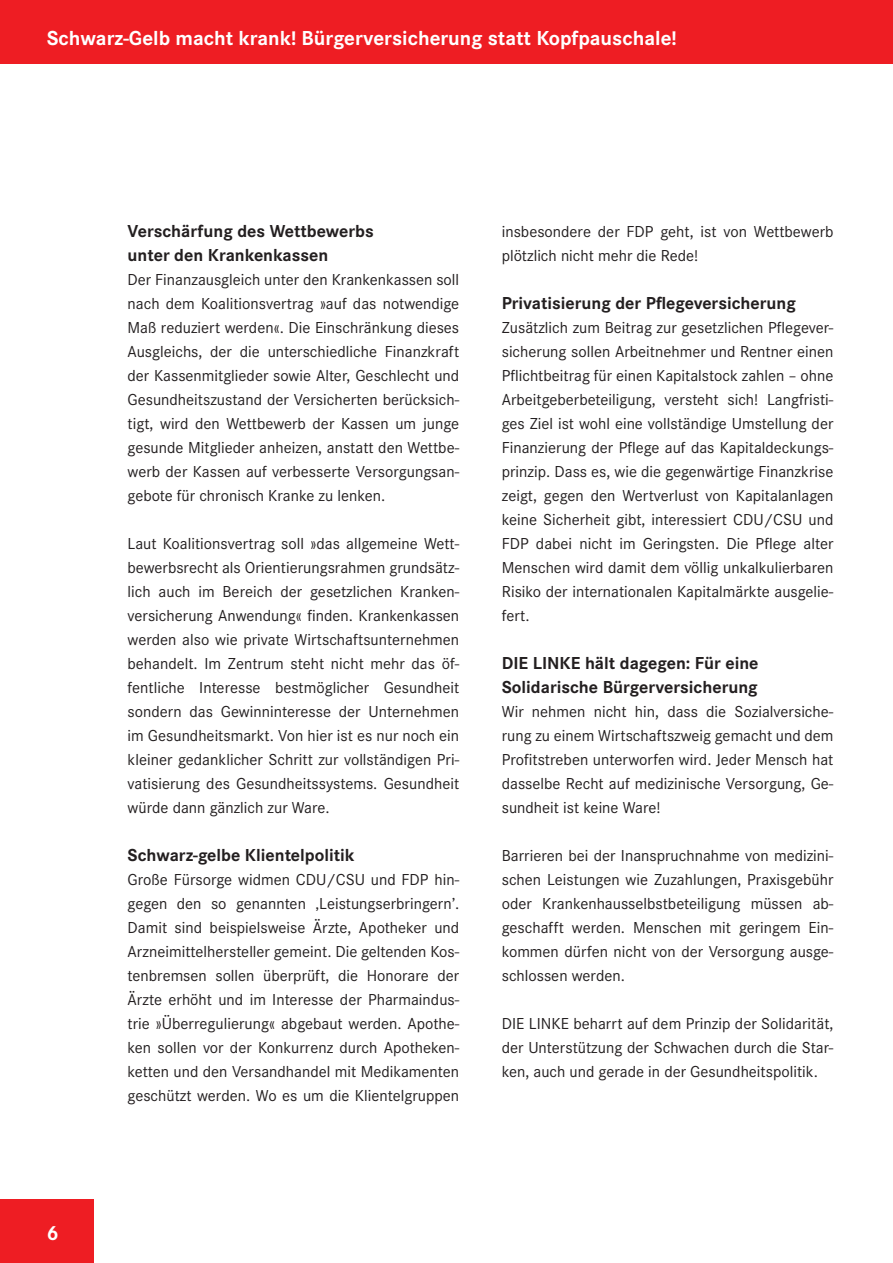
<style>
.page{position:relative;width:893px;height:1263px;background:#fff}
.page>*{position:absolute;margin:0;border:0;box-sizing:border-box;transform-origin:0 0}
.t1{font:700 21px "Corporate S";color:#fff}
.t2{font:700 18px/24px "Corporate S";color:#231f20}
.t3{font:16.5px/24px "Corporate S";color:#231f20;text-align:justify}
</style>
<div class="page">
<div style="left:0;top:0;width:893px;height:64px;background:#ee1d23"></div>
<div style="left:0;top:1199px;width:94px;height:64px;background:#ee1d23"></div>
<p class="t1" style="left:47px;top:26px;width:631px">Schwarz-Gelb macht krank! Bürgerversicherung statt Kopfpauschale!</p>
<p class="t1" style="left:47px;top:1221px;width:13px">6</p>
<p class="t2" style="left:128px;top:219px;width:248px">Verschärfung des Wettbewerbs unter den Krankenkassen</p>
<p class="t3" style="left:128px;top:267px;width:333px">Der Finanzausgleich unter den Krankenkassen soll nach dem Koalitionsvertrag »auf das notwendige Maß reduziert werden«. Die Einschränkung dieses Ausgleichs, der die unterschiedliche Finanzkraft der Kassenmitglieder sowie Alter, Geschlecht und Gesundheitszustand der Versicherten berücksich&shy;tigt, wird den Wettbewerb der Kassen um junge gesunde Mitglieder anheizen, anstatt den Wettbe&shy;werb der Kassen auf verbesserte Versorgungsan&shy;gebote für chronisch Kranke zu lenken.</p>
<p class="t3" style="left:128px;top:531px;width:333px">Laut Koalitionsvertrag soll »das allgemeine Wett&shy;bewerbsrecht als Orientierungsrahmen grundsätz&shy;lich auch im Bereich der gesetzlichen Kranken&shy;versicherung Anwendung« finden. Krankenkassen werden also wie private Wirtschaftsunternehmen behandelt. Im Zentrum steht nicht mehr das öf&shy;fentliche Interesse bestmöglicher Gesundheit sondern das Gewinninteresse der Unternehmen im Gesundheitsmarkt. Von hier ist es nur noch ein kleiner gedanklicher Schritt zur vollständigen Pri&shy;vatisierung des Gesundheitssystems. Gesundheit würde dann gänzlich zur Ware.</p>
<p class="t2" style="left:128px;top:843px;width:229px">Schwarz-gelbe Klientelpolitik</p>
<p class="t3" style="left:128px;top:867px;width:333px">Große Fürsorge widmen CDU/CSU und FDP hin&shy;gegen den so genannten ‚Leistungserbringern’.<br>Damit sind beispielsweise Ärzte, Apotheker und Arzneimittelhersteller gemeint. Die geltenden Kos&shy;tenbremsen sollen überprüft, die Honorare der Ärzte erhöht und im Interesse der Pharmaindus&shy;trie »Überregulierung« abgebaut werden. Apothe&shy;ken sollen vor der Konkurrenz durch Apotheken&shy;ketten und den Versandhandel mit Medikamenten geschützt werden. Wo es um die Klientelgruppen</p>
<p class="t3" style="left:502px;top:219px;width:333px">insbesondere der FDP geht, ist von Wettbewerb plötzlich nicht mehr die Rede!</p>
<p class="t2" style="left:502px;top:291px;width:296px">Privatisierung der Pflegeversicherung</p>
<p class="t3" style="left:502px;top:315px;width:333px">Zusätzlich zum Beitrag zur gesetzlichen Pflegever&shy;sicherung sollen Arbeitnehmer und Rentner einen Pflichtbeitrag für einen Kapitalstock zahlen – ohne Arbeitgeberbeteiligung, versteht sich! Langfristi&shy;ges Ziel ist wohl eine vollständige Umstellung der Finanzierung der Pflege auf das Kapitaldeckungs&shy;prinzip. Dass es, wie die gegenwärtige Finanzkrise zeigt, gegen den Wertverlust von Kapitalanlagen keine Sicherheit gibt, interessiert CDU/CSU und FDP dabei nicht im Geringsten. Die Pflege alter Menschen wird damit dem völlig unkalkulierbaren Risiko der internationalen Kapitalmärkte ausgelie&shy;fert.</p>
<p class="t2" style="left:502px;top:651px;width:258px">DIE LINKE hält dagegen: Für eine<br>Solidarische Bürgerversicherung</p>
<p class="t3" style="left:502px;top:699px;width:333px">Wir nehmen nicht hin, dass die Sozialversiche&shy;rung zu einem Wirtschaftszweig gemacht und dem Profitstreben unterworfen wird. Jeder Mensch hat dasselbe Recht auf medizinische Versorgung, Ge&shy;sundheit ist keine Ware!</p>
<p class="t3" style="left:502px;top:843px;width:333px">Barrieren bei der Inanspruchnahme von medizini&shy;schen Leistungen wie Zuzahlungen, Praxisgebühr oder Krankenhausselbstbeteiligung müssen ab&shy;geschafft werden. Menschen mit geringem Ein&shy;kommen dürfen nicht von der Versorgung ausge&shy;schlossen werden.</p>
<p class="t3" style="left:502px;top:1011px;width:333px">DIE LINKE beharrt auf dem Prinzip der Solidarität, der Unterstützung der Schwachen durch die Star&shy;ken, auch und gerade in der Gesundheitspolitik.</p>
</div>
